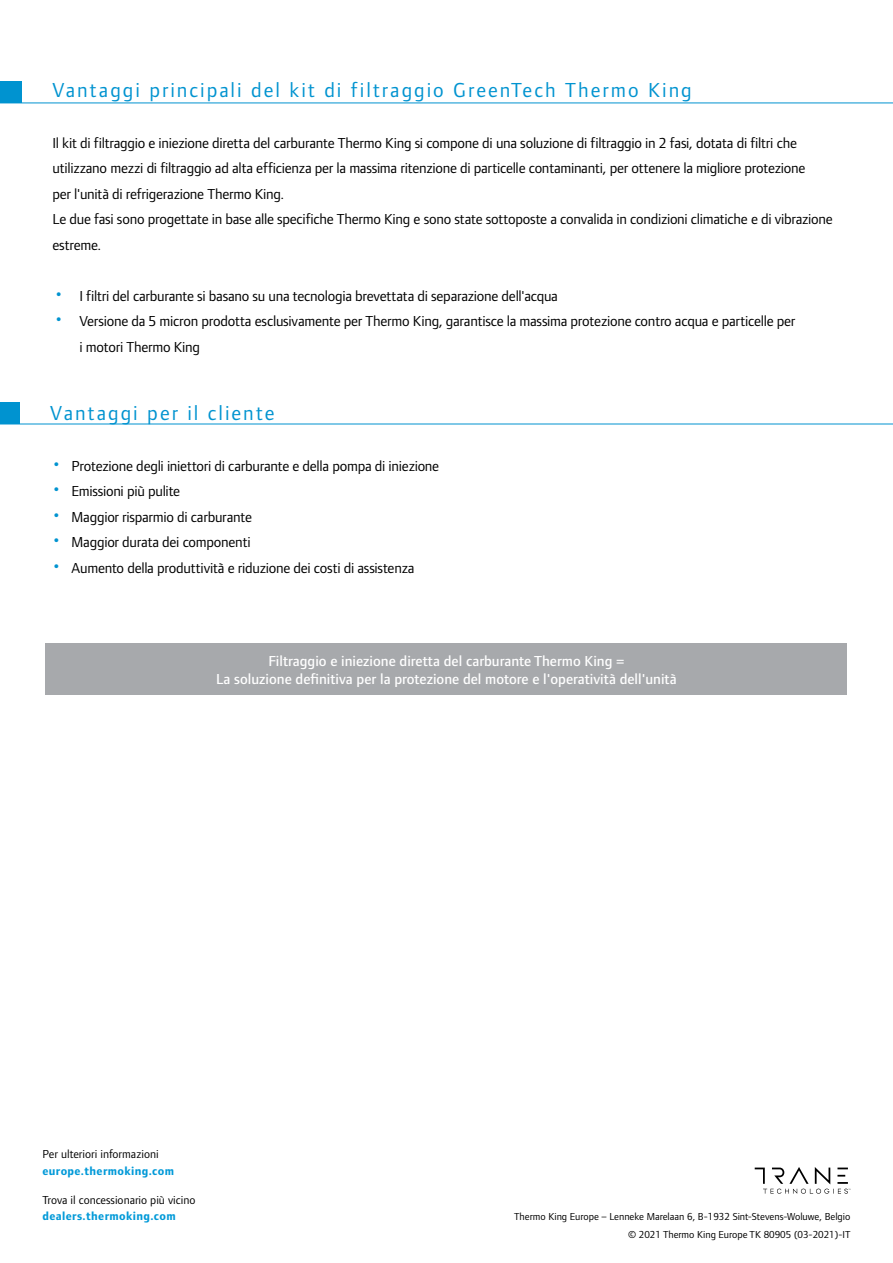
<style>
.page{position:relative;width:893px;height:1263px;background:#fff}
.page>*{position:absolute;margin:0;border:0;box-sizing:border-box;transform-origin:0 0}
.t1{font:21px "Foundry Form Sans";letter-spacing:.095em;color:#0093d0}
.t2{font:15px/25.5px "Foundry Form Sans";letter-spacing:-.015em;color:#000}
.t3{font:500 15px/18px "Foundry Form Sans";color:#fff;text-align:center}
.t4{font:12px "Foundry Form Sans";color:#000}
.t5{font:700 12px "Foundry Form Sans";letter-spacing:.03em;color:#0099d8}
.t6{font:10.5px/18px "Foundry Form Sans";color:#000;text-align:right}
.s1{font-size:24px;color:#0093d0}
</style>
<div class="page">
<hr style="left:0;top:103px;width:893px;height:1px;background:#0093d0">
<div style="left:0;top:81px;width:22px;height:22px;background:#0093d0"></div>
<hr style="left:0;top:424px;width:893px;height:1px;background:#0093d0">
<div style="left:0;top:402px;width:20px;height:22px;background:#0093d0"></div>
<svg style="left:755px;top:1167px;width:95px;height:27px"></svg>
<div style="left:46px;top:643px;width:801px;height:52px;background:#a7a9ac"></div>
<h1 class="t1" style="left:52px;top:77px;width:641px">Vantaggi principali del kit di filtraggio GreenTech Thermo King</h1>
<p class="t2" style="left:52px;top:130px;width:782px">Il kit di filtraggio e iniezione diretta del carburante Thermo King si compone di una soluzione di filtraggio in 2 fasi, dotata di filtri che utilizzano mezzi di filtraggio ad alta efficienza per la massima ritenzione di particelle contaminanti, per ottenere la migliore protezione<br>per l'unità di refrigerazione Thermo King.<br>Le due fasi sono progettate in base alle specifiche Thermo King e sono state sottoposte a convalida in condizioni climatiche e di vibrazione estreme.</p>
<p class="t2" style="left:52px;top:283px;width:507px"><span class="s1">•</span> I filtri del carburante si basano su una tecnologia brevettata di separazione dell'acqua</p>
<p class="t2" style="left:79px;top:308px;width:717px;text-indent:-27px"><span class="s1">•</span> Versione da 5 micron prodotta esclusivamente per Thermo King, garantisce la massima protezione contro acqua e particelle per i motori Thermo King</p>
<h1 class="t1" style="left:50px;top:400px;width:226px">Vantaggi per il cliente</h1>
<p class="t2" style="left:50px;top:453px;width:390px"><span class="s1">•</span> Protezione degli iniettori di carburante e della pompa di iniezione</p>
<p class="t2" style="left:50px;top:478px;width:131px"><span class="s1">•</span> Emissioni più pulite</p>
<p class="t2" style="left:50px;top:504px;width:203px"><span class="s1">•</span> Maggior risparmio di carburante</p>
<p class="t2" style="left:50px;top:529px;width:202px"><span class="s1">•</span> Maggior durata dei componenti</p>
<p class="t2" style="left:50px;top:555px;width:366px"><span class="s1">•</span> Aumento della produttività e riduzione dei costi di assistenza</p>
<p class="t3" style="left:216px;top:652px;width:462px">Filtraggio e iniezione diretta del carburante Thermo King =<br>La soluzione definitiva per la protezione del motore e l'operatività dell'unità</p>
<p class="t4" style="left:43px;top:1147px;width:118px">Per ulteriori informazioni</p>
<p class="t5" style="left:43px;top:1164px;width:133px">europe.thermoking.com</p>
<p class="t4" style="left:43px;top:1192px;width:154px">Trova il concessionario più vicino</p>
<p class="t5" style="left:43px;top:1209px;width:135px">dealers.thermoking.com</p>
<p class="t6" style="left:514px;top:1208px;width:338px">Thermo King Europe – Lenneke Marelaan 6, B-1932 Sint-Stevens-Woluwe, Belgio © 2021 Thermo King Europe TK 80905 (03-2021)-IT</p>
</div>
